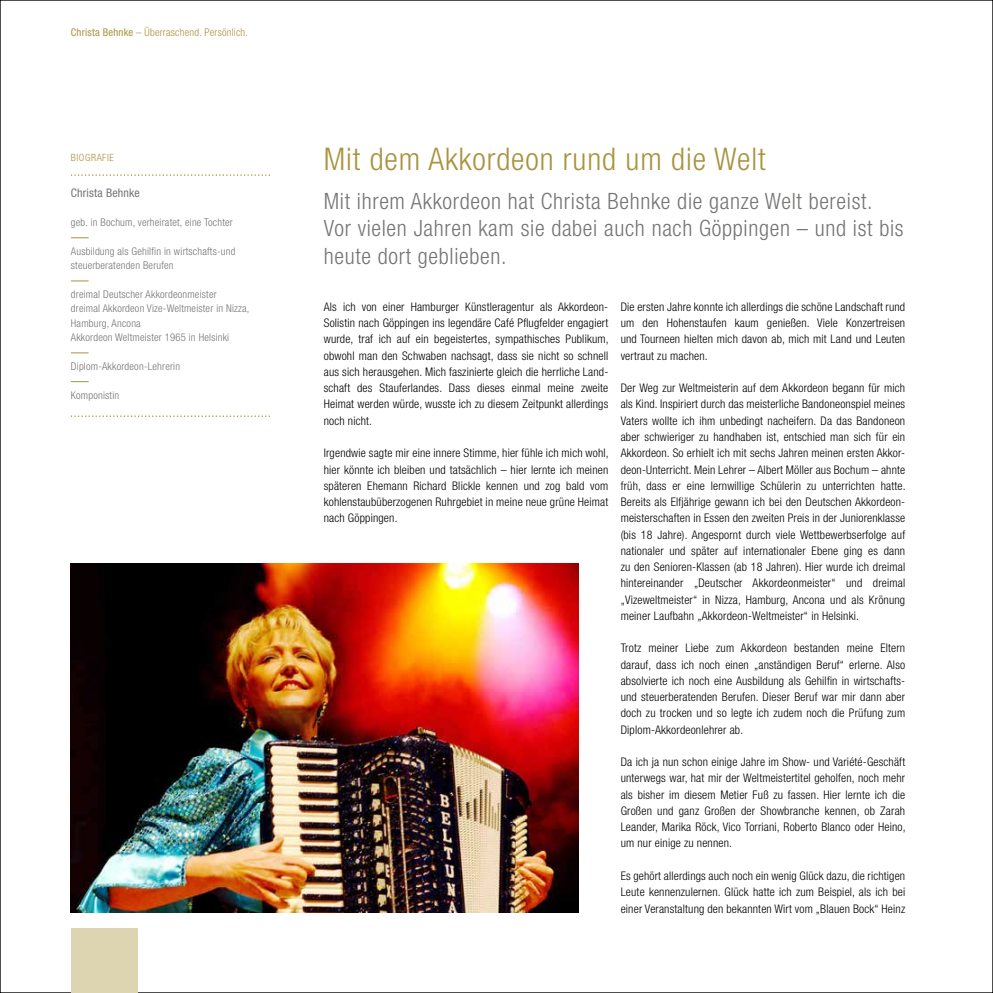
<style>
.page{position:relative;width:993px;height:993px;background:#fff}
.page>*{position:absolute;margin:0;border:0;box-sizing:border-box;transform-origin:0 0}
.t1{font:300 condensed 31.25px "Helvetica Neue LT Std";letter-spacing:.03em;color:#a9933e}
.t2{font:300 condensed 22.5px/27.5px "Helvetica Neue LT Std";letter-spacing:.03em;color:#757574}
.t3{font:300 condensed 11.88px/16.2px "Helvetica Neue LT Std";letter-spacing:.015em;color:#000;text-align:justify}
.t4{font:condensed 11.88px "Helvetica Neue LT Std";letter-spacing:.015em;color:#757574}
.t5{font:300 condensed 10.62px/14.4px "Helvetica Neue LT Std";letter-spacing:.02em;color:#757574}
.t6{font:300 condensed 10.62px "Helvetica Neue LT Std";letter-spacing:.02em;color:#a9933e}
.t7{font:300 condensed 10px "Helvetica Neue LT Std";letter-spacing:.06em;color:#a9933e}
.s1{font-weight:400}
</style>
<div class="page">
<svg style="left:71px;top:415px;width:199px;height:1px"></svg>
<svg style="left:71px;top:381px;width:18px;height:1px"></svg>
<svg style="left:71px;top:352px;width:18px;height:1px"></svg>
<svg style="left:71px;top:280px;width:18px;height:1px"></svg>
<svg style="left:71px;top:237px;width:18px;height:1px"></svg>
<svg style="left:71px;top:174px;width:199px;height:2px"></svg>
<div style="left:71px;top:928px;width:66px;height:64px;background:#ddd4b2"></div>
<img style="left:71px;top:563px;width:507px;height:349px">
<p class="t6" style="left:71px;top:26px;width:179px"><span class="s1">Christa Behnke</span> – Überraschend. Persönlich.</p>
<p class="t7" style="left:71px;top:152px;width:45px">BIOGRAFIE</p>
<p class="t4" style="left:71px;top:186px;width:70px">Christa Behnke</p>
<p class="t5" style="left:71px;top:215px;width:163px">geb. in Bochum, verheiratet, eine Tochter</p>
<p class="t5" style="left:71px;top:244px;width:166px">Ausbildung als Gehilfin in wirtschafts-und steuerberatenden Berufen</p>
<p class="t5" style="left:71px;top:287px;width:180px">dreimal Deutscher Akkordeonmeister<br>dreimal Akkordeon Vize-Weltmeister in Nizza, Hamburg, Ancona<br>Akkordeon Weltmeister 1965 in Helsinki</p>
<p class="t5" style="left:71px;top:359px;width:111px">Diplom-Akkordeon-Lehrerin</p>
<p class="t5" style="left:71px;top:387px;width:50px">Komponistin</p>
<h1 class="t1" style="left:324px;top:141px;width:443px">Mit dem Akkordeon rund um die Welt</h1>
<p class="t2" style="left:324px;top:186px;width:581px">Mit ihrem Akkordeon hat Christa Behnke die ganze Welt bereist.<br>Vor vielen Jahren kam sie dabei auch nach Göppingen – und ist bis</p>
<h2 class="t2" style="left:324px;top:241px;width:184px">heute dort geblieben.</h2>
<p class="t3" style="left:324px;top:298px;width:286px">Als ich von einer Hamburger Künstleragentur als Akkordeon-Solistin nach Göppingen ins legendäre Café Pfugfelder engagiert wurde, traf ich auf ein begeistertes, sympathisches Publikum, obwohl man den Schwaben nachsagt, dass sie nicht so schnell aus sich herausgehen. Mich faszinierte gleich die herrliche Land&shy;schaft des Stauferlandes. Dass dieses einmal meine zweite Heimat werden würde, wusste ich zu diesem Zeitpunkt allerdings noch nicht.</p>
<p class="t3" style="left:324px;top:444px;width:286px">Irgendwie sagte mir eine innere Stimme, hier fühle ich mich wohl, hier könnte ich bleiben und tatsächlich – hier lernte ich meinen späteren Ehemann Richard Blickle kennen und zog bald vom kohlenstaubüberzogenen Ruhrgebiet in meine neue grüne Heimat nach Göppingen.</p>
<p class="t3" style="left:620px;top:298px;width:286px">Die ersten Jahre konnte ich allerdings die schöne Landschaft rund um den Hohenstaufen kaum genießen. Viele Konzertreisen und Tourneen hielten mich davon ab, mich mit Land und Leuten vertraut zu machen.</p>
<p class="t3" style="left:620px;top:379px;width:286px">Der Weg zur Weltmeisterin auf dem Akkordeon begann für mich als Kind. Inspiriert durch das meisterliche Bandoneonspiel meines Vaters wollte ich ihm unbedingt nacheifern. Da das Bandoneon aber schwieriger zu handhaben ist, entschied man sich für ein Akkordeon. So erhielt ich mit sechs Jahren meinen ersten Akkor&shy;deon-Unterricht. Mein Lehrer – Albert Möller aus Bochum – ahnte früh, dass er eine lernwillige Schülerin zu unterrichten hatte.<br>Bereits als Elfjährige gewann ich bei den Deutschen Akkordeon&shy;meisterschaften in Essen den zweiten Preis in der Juniorenklasse (bis 18 Jahre). Angespornt durch viele Wettbewerbserfolge auf nationaler und später auf internationaler Ebene ging es dann zu den Senioren-Klassen (ab 18 Jahren). Hier wurde ich dreimal hintereinander „Deutscher Akkordeonmeister“ und dreimal „Vizeweltmeister“ in Nizza, Hamburg, Ancona und als Krönung meiner Laufbahn „Akkordeon-Weltmeister“ in Helsinki.</p>
<p class="t3" style="left:620px;top:639px;width:286px">Trotz meiner Liebe zum Akkordeon bestanden meine Eltern darauf, dass ich noch einen „anständigen Beruf“ erlerne. Also absolvierte ich noch eine Ausbildung als Gehilfn in wirtschafts&shy;und steuerberatenden Berufen. Dieser Beruf war mir dann aber doch zu trocken und so legte ich zudem noch die Prüfung zum Diplom-Akkordeonlehrer ab.</p>
<p class="t3" style="left:620px;top:753px;width:286px">Da ich ja nun schon einige Jahre im Show- und Variété-Geschäft unterwegs war, hat mir der Weltmeistertitel geholfen, noch mehr als bisher im diesem Metier Fuß zu fassen. Hier lernte ich die Großen und ganz Großen der Showbranche kennen, ob Zarah Leander, Marika Röck, Vico Torriani, Roberto Blanco oder Heino, um nur einige zu nennen.</p>
<p class="t3" style="left:620px;top:867px;width:286px">Es gehört allerdings auch noch ein wenig Glück dazu, die richtigen Leute kennenzulernen. Glück hatte ich zum Beispiel, als ich bei einer Veranstaltung den bekannten Wirt vom „Blauen Bock“ Heinz</p>
</div>
